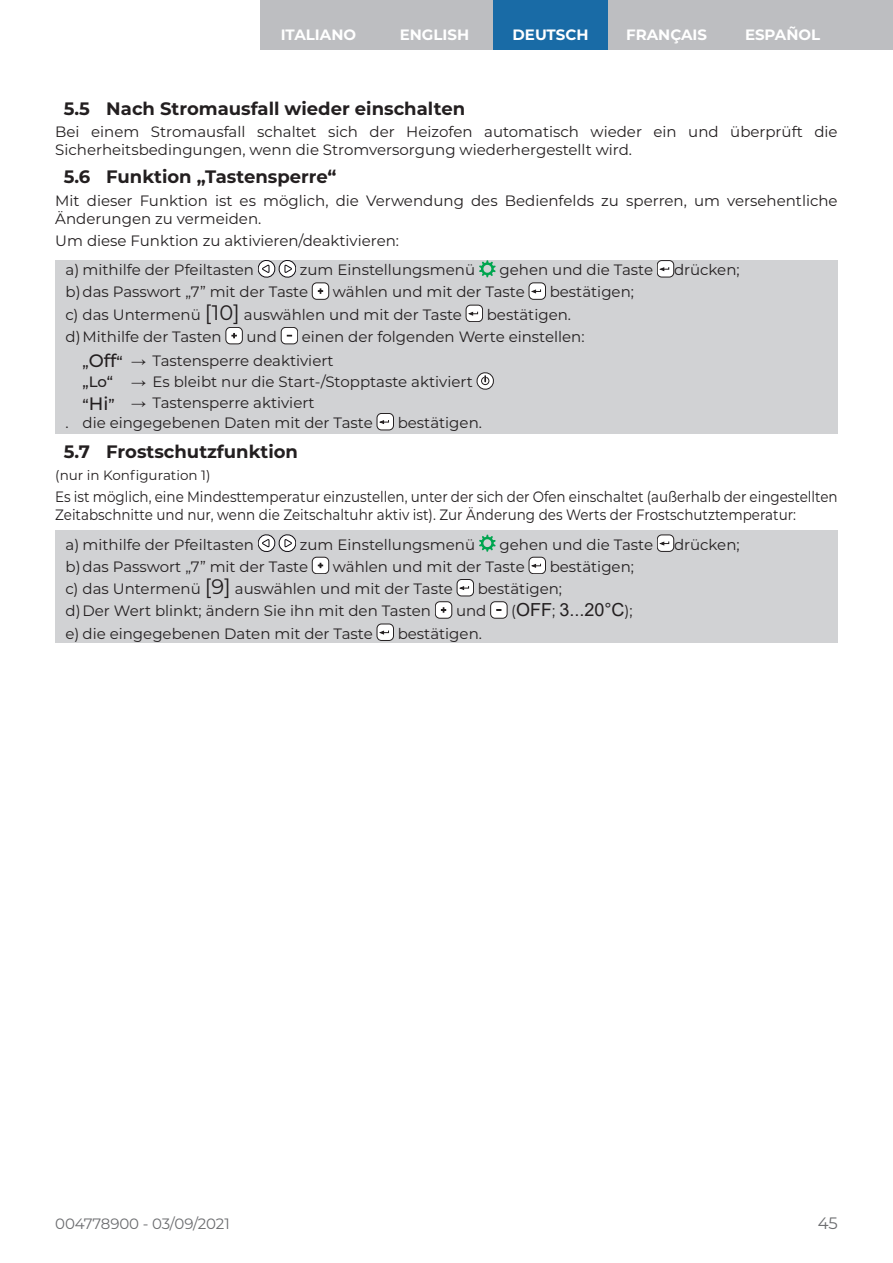
<style>
.page{position:relative;width:893px;height:1263px;background:#fff}
.page>*{position:absolute;margin:0;border:0;box-sizing:border-box;transform-origin:0 0}
.t1{font:700 18px "Montserrat";color:#231f20}
.t2{font:18px "Arial";color:#231f20}
.t3{font:16.5px "Montserrat";color:#6c6d70}
.t4{font:15px/18px "Montserrat";color:#231f20}
.t5{font:15px/18px "Montserrat";color:#231f20;scale:.9 1}
.t6{font:700 15px "Montserrat";color:#fff}
.t7{font:15px "Montserrat";letter-spacing:-.01em;color:#6c6d70}
.t8{font:13.5px "Montserrat";color:#231f20}
.s1{font-size:21px}
.s2{font-weight:500}
.s3{font-weight:500;font-size:18px}
.s4{font-family:"Arial"}
.s5{font-family:"Montserrat";font-size:15px}
</style>
<div class="page">
<div style="left:260px;top:0;width:116px;height:50px;background:#bdbec1"></div>
<div style="left:492px;top:0;width:117px;height:50px;background:#196ba6"></div>
<div style="left:376px;top:0;width:116px;height:50px;background:#bdbec1"></div>
<div style="left:609px;top:0;width:116px;height:50px;background:#bdbec1"></div>
<div style="left:725px;top:0;width:168px;height:50px;background:#bdbec1"></div>
<div style="left:55px;top:260px;width:783px;height:174px;background:#d1d2d4"></div>
<svg style="left:258px;top:260px;width:38px;height:17px"></svg>
<svg style="left:479px;top:260px;width:17px;height:17px"></svg>
<div style="left:657px;top:261px;width:17px;height:16px;background:#fff;border-radius:4px"></div>
<div style="left:657px;top:260px;width:17px;height:17px;border:1px solid #231f20;border-radius:4px"></div>
<svg style="left:659px;top:267px;width:10px;height:4px"></svg>
<div style="left:312px;top:283px;width:17px;height:16px;background:#fff;border-radius:4px"></div>
<div style="left:312px;top:283px;width:17px;height:17px;border:1px solid #231f20;border-radius:4px"></div>
<svg style="left:318px;top:288px;width:5px;height:6px"></svg>
<div style="left:529px;top:283px;width:16px;height:16px;background:#fff;border-radius:4px"></div>
<div style="left:529px;top:283px;width:17px;height:17px;border:1px solid #231f20;border-radius:4px"></div>
<svg style="left:531px;top:289px;width:10px;height:5px"></svg>
<div style="left:466px;top:305px;width:17px;height:17px;background:#fff;border-radius:4px"></div>
<div style="left:466px;top:305px;width:17px;height:17px;border:1px solid #231f20;border-radius:4px"></div>
<svg style="left:468px;top:311px;width:10px;height:5px"></svg>
<div style="left:226px;top:327px;width:16px;height:17px;background:#fff;border-radius:4px"></div>
<div style="left:226px;top:327px;width:17px;height:17px;border:1px solid #231f20;border-radius:4px"></div>
<svg style="left:231px;top:333px;width:6px;height:5px"></svg>
<div style="left:281px;top:327px;width:17px;height:17px;background:#fff;border-radius:4px"></div>
<div style="left:281px;top:327px;width:17px;height:17px;border:1px solid #231f20;border-radius:4px"></div>
<svg style="left:477px;top:372px;width:17px;height:17px"></svg>
<div style="left:377px;top:413px;width:16px;height:17px;background:#fff;border-radius:4px"></div>
<div style="left:377px;top:413px;width:17px;height:17px;border:1px solid #231f20;border-radius:4px"></div>
<svg style="left:379px;top:420px;width:10px;height:4px"></svg>
<div style="left:55px;top:530px;width:783px;height:113px;background:#d1d2d4"></div>
<svg style="left:258px;top:535px;width:38px;height:17px"></svg>
<svg style="left:479px;top:535px;width:17px;height:17px"></svg>
<div style="left:657px;top:535px;width:17px;height:16px;background:#fff;border-radius:4px"></div>
<div style="left:657px;top:535px;width:17px;height:17px;border:1px solid #231f20;border-radius:4px"></div>
<svg style="left:659px;top:541px;width:10px;height:5px"></svg>
<div style="left:312px;top:557px;width:17px;height:17px;background:#fff;border-radius:4px"></div>
<div style="left:312px;top:557px;width:17px;height:17px;border:1px solid #231f20;border-radius:4px"></div>
<svg style="left:318px;top:563px;width:5px;height:5px"></svg>
<div style="left:529px;top:557px;width:16px;height:17px;background:#fff;border-radius:4px"></div>
<div style="left:529px;top:557px;width:17px;height:17px;border:1px solid #231f20;border-radius:4px"></div>
<svg style="left:531px;top:563px;width:10px;height:5px"></svg>
<div style="left:457px;top:579px;width:17px;height:17px;background:#fff;border-radius:4px"></div>
<div style="left:457px;top:579px;width:17px;height:17px;border:1px solid #231f20;border-radius:4px"></div>
<svg style="left:459px;top:586px;width:10px;height:4px"></svg>
<div style="left:435px;top:602px;width:17px;height:16px;background:#fff;border-radius:4px"></div>
<div style="left:435px;top:601px;width:17px;height:17px;border:1px solid #231f20;border-radius:4px"></div>
<svg style="left:441px;top:607px;width:5px;height:6px"></svg>
<div style="left:491px;top:602px;width:16px;height:16px;background:#fff;border-radius:4px"></div>
<div style="left:490px;top:601px;width:17px;height:17px;border:1px solid #231f20;border-radius:4px"></div>
<div style="left:377px;top:624px;width:16px;height:16px;background:#fff;border-radius:4px"></div>
<div style="left:377px;top:624px;width:17px;height:17px;border:1px solid #231f20;border-radius:4px"></div>
<svg style="left:379px;top:630px;width:10px;height:5px"></svg>
<p class="t6" style="left:281px;top:24px;width:77px">ITALIANO</p>
<p class="t6" style="left:400px;top:24px;width:71px">ENGLISH</p>
<p class="t6" style="left:513px;top:24px;width:77px">DEUTSCH</p>
<p class="t6" style="left:626px;top:24px;width:82px">FRANÇAIS</p>
<p class="t6" style="left:745px;top:24px;width:77px">ESPAÑOL</p>
<p class="t1" style="left:64px;top:96px;width:403px">5.5 Nach Stromausfall wieder einschalten</p>
<p class="t4" style="left:55px;top:123px;width:784px">Bei einem Stromausfall schaltet sich der Heizofen automatisch wieder ein und überprüft die<br>Sicherheitsbedingungen, wenn die Stromversorgung wiederhergestellt wird.</p>
<p class="t1" style="left:64px;top:164px;width:274px">5.6 Funktion „Tastensperre“</p>
<p class="t4" style="left:55px;top:191px;width:784px">Mit dieser Funktion ist es möglich, die Verwendung des Bedienfelds zu sperren, um versehentliche<br>Änderungen zu vermeiden.</p>
<p class="t4" style="left:66px;top:225px;width:335px;line-height:29.4px;text-indent:-10px">Um diese Funktion zu aktivieren/deaktivieren: a) mithilfe der Pfeiltasten</p>
<p class="t4" style="left:300px;top:260px;width:177px">zum Einstellungsmenü</p>
<p class="t4" style="left:500px;top:260px;width:155px">gehen und die Taste</p>
<p class="t4" style="left:674px;top:260px;width:67px">drücken;</p>
<p class="t4" style="left:66px;top:283px;width:244px">b)das Passwort „7” mit der Taste</p>
<p class="t4" style="left:333px;top:283px;width:193px">wählen und mit der Taste</p>
<p class="t4" style="left:550px;top:283px;width:86px">bestätigen;</p>
<p class="t4" style="left:66px;top:305px;width:398px">c) das Untermenü <span class="s1">[10]</span> auswählen und mit der Taste</p>
<p class="t4" style="left:487px;top:305px;width:86px">bestätigen.</p>
<p class="t4" style="left:66px;top:327px;width:158px">d)Mithilfe der Tasten</p>
<p class="t4" style="left:247px;top:327px;width:32px">und</p>
<p class="t4" style="left:83px;top:324px;width:504px;line-height:23.9px;text-indent:219px">einen der folgenden Werte einstellen: <span class="s2">„</span><span class="s3">Off</span><span class="s2">“</span> <span class="s4">→</span> Tastensperre deaktiviert</p>
<p class="t4" style="left:83px;top:371px;width:392px;line-height:21.1px"><span class="s2">„Lo“</span> <span class="s4">→</span> Es bleibt nur die Start-/Stopptaste aktiviert <span class="s2">“</span><span class="s3">Hi</span><span class="s2">”</span> <span class="s4">→</span> Tastensperre aktiviert</p>
<p class="t4" style="left:66px;top:413px;width:309px">. die eingegebenen Daten mit der Taste</p>
<p class="t4" style="left:398px;top:413px;width:86px">bestätigen.</p>
<p class="t1" style="left:64px;top:438px;width:236px">5.7 Frostschutzfunktion</p>
<p class="t8" style="left:55px;top:466px;width:157px">(nur in Konfiguration 1)</p>
<p class="t5" style="left:55px;top:487px;width:871px">Es ist möglich, eine Mindesttemperatur einzustellen, unter der sich der Ofen einschaltet (außerhalb der eingestellten<br>Zeitabschnitte und nur, wenn die Zeitschaltuhr aktiv ist). Zur Änderung des Werts der Frostschutztemperatur:</p>
<p class="t4" style="left:66px;top:535px;width:190px">a) mithilfe der Pfeiltasten</p>
<p class="t4" style="left:300px;top:535px;width:177px">zum Einstellungsmenü</p>
<p class="t4" style="left:500px;top:535px;width:155px">gehen und die Taste</p>
<p class="t4" style="left:674px;top:535px;width:67px">drücken;</p>
<p class="t4" style="left:66px;top:557px;width:244px">b)das Passwort „7” mit der Taste</p>
<p class="t4" style="left:333px;top:557px;width:193px">wählen und mit der Taste</p>
<p class="t4" style="left:550px;top:557px;width:86px">bestätigen;</p>
<p class="t4" style="left:66px;top:579px;width:389px">c) das Untermenü <span class="s1">[9]</span> auswählen und mit der Taste</p>
<p class="t4" style="left:478px;top:579px;width:86px">bestätigen;</p>
<p class="t4" style="left:66px;top:601px;width:367px">d)Der Wert blinkt; ändern Sie ihn mit den Tasten</p>
<p class="t4" style="left:456px;top:601px;width:32px">und</p>
<p class="t2" style="left:511px;top:598px;width:123px"><span class="s5">(</span>OFF<span class="s5">;</span> 3...20°C<span class="s5">);</span></p>
<p class="t4" style="left:66px;top:624px;width:309px">e) die eingegebenen Daten mit der Taste</p>
<p class="t4" style="left:398px;top:624px;width:86px">bestätigen.</p>
<p class="t7" style="left:55px;top:1213px;width:176px">004778900 - 03/09/2021</p>
<p class="t3" style="left:818px;top:1212px;width:22px">45</p>
</div>
